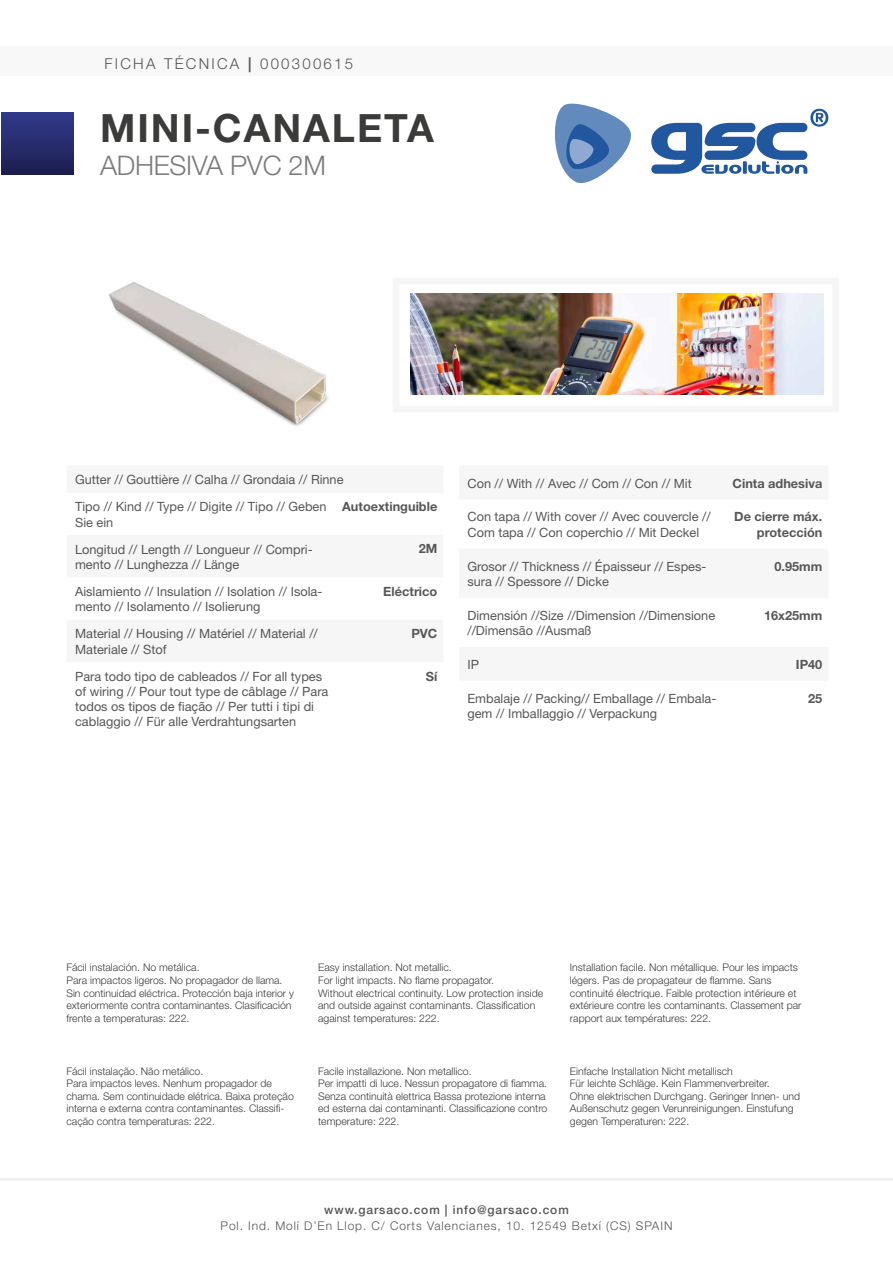
<style>
.page{position:relative;width:893px;height:1263px;background:#fff}
.page>*{position:absolute;margin:0;border:0;box-sizing:border-box;transform-origin:0 0}
.t1{font:700 39px "Helvetica Neue";letter-spacing:.05em;color:#3b3b3a}
.t2{font:300 27px "Helvetica Neue";letter-spacing:-.01em;color:#7c7c7b}
.t3{font:300 15px "Helvetica Neue";letter-spacing:.15em;color:#565555}
.t4{font:12.75px/15.3px "Helvetica Neue";color:#575756}
.t5{font:700 12.75px/15.3px "Helvetica Neue";color:#575756;text-align:right}
.t6{font:300 12px "Helvetica Neue";letter-spacing:.075em;color:#565555}
.t7{font:500 12px "Helvetica Neue";letter-spacing:.075em;color:#565555}
.t8{font:300 10.5px/12.6px "Helvetica Neue";color:#3b3b3a}
.s1{font-weight:700}
</style>
<div class="page">
<svg style="left:651px;top:109px;width:177px;height:65px"></svg>
<svg style="left:554px;top:103px;width:77px;height:81px"></svg>
<hr style="left:0;top:1178px;width:893px;height:3px;background:#f0f0f0">
<div style="left:0;top:47px;width:893px;height:29px;background:#f8f8f8"></div>
<div style="left:1px;top:113px;width:73px;height:62px;background:linear-gradient(to bottom,#313b8c,#1d1e4f)"></div>
<img style="left:410px;top:293px;width:413px;height:101px">
<img style="left:109px;top:282px;width:219px;height:144px">
<h3 class="t3" style="left:105px;top:54px;width:250px">FICHA TÉCNICA <span class="s1">|</span> 000300615</h3>
<h1 class="t1" style="left:100px;top:104px;width:335px">MINI-CANALETA</h1>
<h2 class="t2" style="left:100px;top:149px;width:227px">ADHESIVA PVC 2M</h2>
<p class="t4" style="left:75px;top:466px;width:270px;line-height:27px">Gutter // Gouttière // Calha // Grondaia // Rinne<br>Tipo // Kind // Type // Digite // Tipo // Geben</p>
<p class="t4" style="left:75px;top:514px;width:40px">Sie ein</p>
<p class="t5" style="left:342px;top:499px;width:97px">Autoextinguible</p>
<p class="t4" style="left:75px;top:541px;width:239px">Longitud // Length // Longueur // Compri&shy;mento // Lunghezza // Länge</p>
<p class="t5" style="left:419px;top:541px;width:20px">2M</p>
<p class="t4" style="left:75px;top:583px;width:249px">Aislamiento // Insulation // Isolation // Isola&shy;mento // Isolamento // Isolierung</p>
<p class="t5" style="left:383px;top:583px;width:56px">Eléctrico</p>
<p class="t4" style="left:75px;top:626px;width:244px">Material // Housing // Matériel // Material //<br>Materiale // Stof</p>
<p class="t5" style="left:411px;top:626px;width:27px">PVC</p>
<p class="t4" style="left:75px;top:668px;width:255px">Para todo tipo de cableados // For all types of wiring // Pour tout type de câblage // Para todos os tipos de fiação // Per tutti i tipi di cablaggio // Für alle Verdrahtungsarten</p>
<p class="t5" style="left:426px;top:668px;width:13px">Sí</p>
<p class="t4" style="left:467px;top:475px;width:226px">Con // With // Avec // Com // Con // Mit</p>
<p class="t5" style="left:733px;top:475px;width:91px">Cinta adhesiva</p>
<p class="t4" style="left:467px;top:509px;width:245px">Con tapa // With cover // Avec couvercle //<br>Com tapa // Con coperchio // Mit Deckel</p>
<p class="t5" style="left:734px;top:509px;width:90px">De cierre máx. protección</p>
<p class="t4" style="left:467px;top:558px;width:240px">Grosor // Thickness // Épaisseur // Espes&shy;sura // Spessore // Dicke</p>
<p class="t5" style="left:774px;top:558px;width:49px">0.95mm</p>
<p class="t4" style="left:467px;top:607px;width:249px">Dimensión //Size //Dimension //Dimensione //Dimensão //Ausmaß</p>
<p class="t5" style="left:764px;top:607px;width:60px">16x25mm</p>
<p class="t4" style="left:467px;top:656px;width:13px">IP</p>
<p class="t5" style="left:796px;top:656px;width:28px">IP40</p>
<p class="t4" style="left:467px;top:690px;width:250px">Embalaje // Packing// Emballage // Embala&shy;gem // Imballaggio // Verpackung</p>
<p class="t5" style="left:808px;top:690px;width:16px">25</p>
<p class="t8" style="left:66px;top:961px;width:229px">Fácil instalación. No metálica.<br>Para impactos ligeros. No propagador de llama.<br>Sin continuidad eléctrica. Protección baja interior y exteriormente contra contaminantes. Clasificación frente a temperaturas: 222.</p>
<p class="t8" style="left:66px;top:1064px;width:229px">Fácil instalação. Não metálico.<br>Para impactos leves. Nenhum propagador de chama. Sem continuidade elétrica. Baixa proteção interna e externa contra contaminantes. Classifi&shy;cação contra temperaturas: 222.</p>
<p class="t8" style="left:318px;top:961px;width:227px">Easy installation. Not metallic.<br>For light impacts. No flame propagator.<br>Without electrical continuity. Low protection inside and outside against contaminants. Classification against temperatures: 222.</p>
<p class="t8" style="left:318px;top:1064px;width:231px">Facile installazione. Non metallico.<br>Per impatti di luce. Nessun propagatore di fiamma.<br>Senza continuità elettrica Bassa protezione interna ed esterna dai contaminanti. Classificazione contro temperature: 222.</p>
<p class="t8" style="left:570px;top:961px;width:233px">Installation facile. Non métallique. Pour les impacts légers. Pas de propagateur de flamme. Sans continuité électrique. Faible protection intérieure et extérieure contre les contaminants. Classement par rapport aux températures: 222.</p>
<p class="t8" style="left:570px;top:1064px;width:232px">Einfache Installation Nicht metallisch<br>Für leichte Schläge. Kein Flammenverbreiter.<br>Ohne elektrischen Durchgang. Geringer Innen- und Außenschutz gegen Verunreinigungen. Einstufung gegen Temperaturen: 222.</p>
<p class="t7" style="left:324px;top:1202px;width:246px">www.garsaco.com | info@garsaco.com</p>
<p class="t6" style="left:221px;top:1219px;width:453px">Pol. Ind. Molí D’En Llop. C/ Corts Valencianes, 10. 12549 Betxí (CS) SPAIN</p>
</div>
